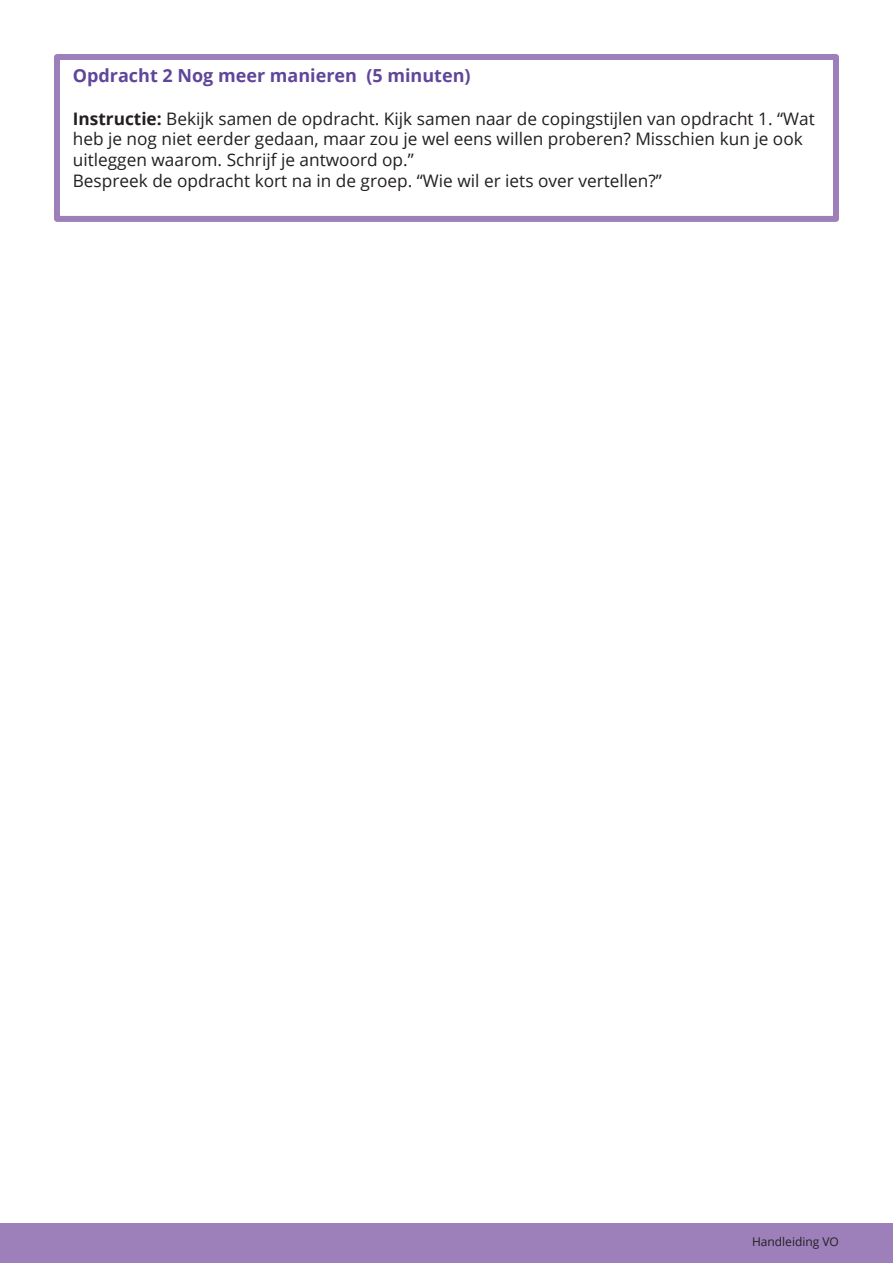
<style>
.page{position:relative;width:893px;height:1263px;background:#fff}
.page>*{position:absolute;margin:0;border:0;box-sizing:border-box;transform-origin:0 0}
.Broodtekst{font:700 18px "Open Sans";color:#60469a}
.Broodtekst-2{font:17.25px/20.7px "Open Sans";color:#231f20}
.t1{font:12px "Open Sans";color:#231f20}
.s1{font-weight:700}
</style>
<div class="page">
<div style="left:0;top:1223px;width:893px;height:40px;background:#9d80ba"></div>
<div style="left:54px;top:54px;width:785px;height:168px;border:6px solid #9d80ba"></div>
<p class="Broodtekst" style="left:73px;top:63px;width:399px">Opdracht 2 Nog meer manieren (5 minuten)</p>
<p class="Broodtekst-2" style="left:73px;top:108px;width:743px"><span class="s1">Instructie:</span> Bekijk samen de opdracht. Kijk samen naar de copingstijlen van opdracht 1. “Wat heb je nog niet eerder gedaan, maar zou je wel eens willen proberen? Misschien kun je ook uitleggen waarom. Schrijf je antwoord op.”</p>
<p class="Broodtekst-2" style="left:73px;top:170px;width:591px">Bespreek de opdracht kort na in de groep. “Wie wil er iets over vertellen?”</p>
<p class="t1" style="left:752px;top:1233px;width:88px">Handleiding VO</p>
</div>
